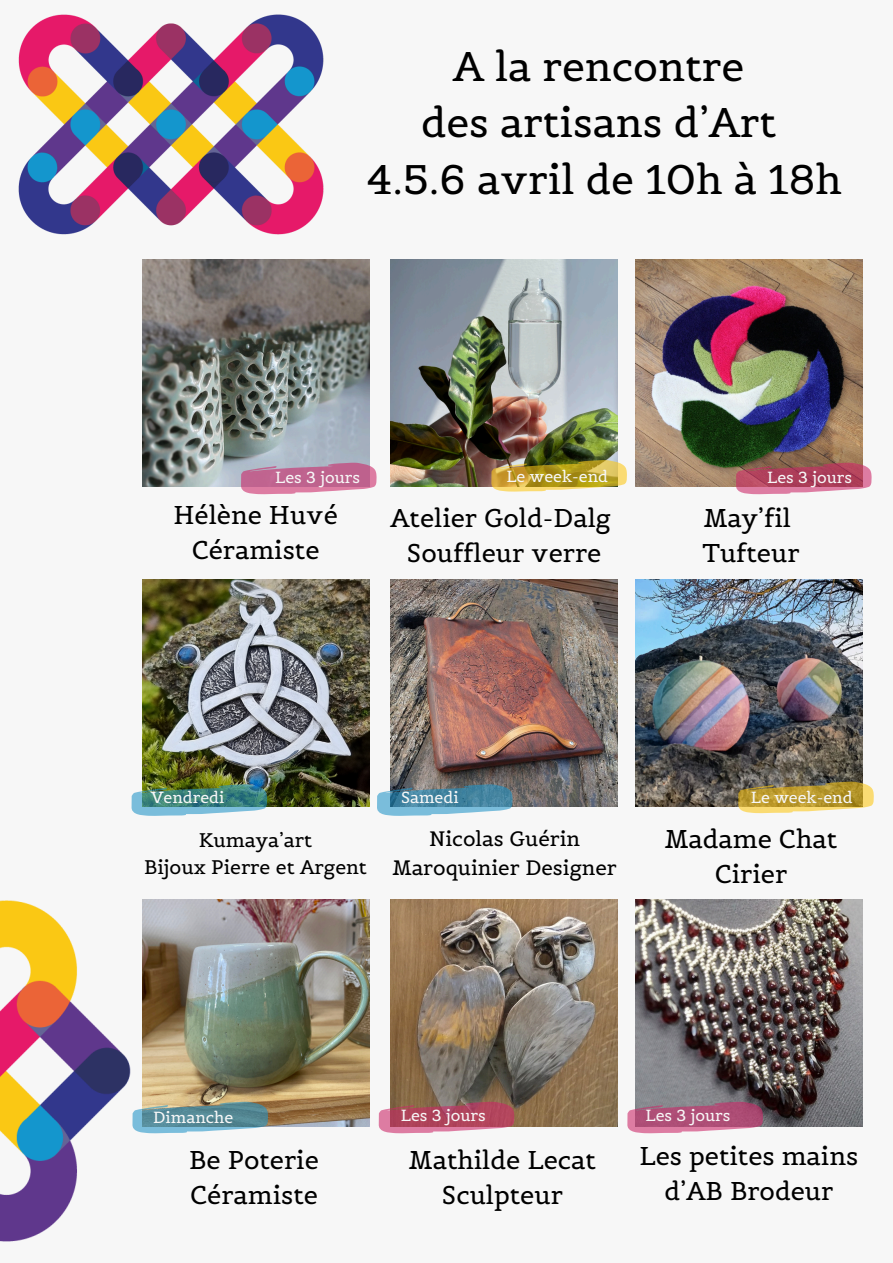
<style>
.page{position:relative;width:893px;height:1263px;background:#f7f7f7}
.page>*{position:absolute;margin:0;border:0;box-sizing:border-box;transform-origin:0 0}
.t1{font:41.03px/56.5px "Belgrano";color:#000;text-align:center}
.t2{font:25.5px/35.4px "Belgrano";color:#000;text-align:center}
.t3{font:20.7px/28.7px "Belgrano";color:#000;text-align:center}
.t4{font:19.5px/27.3px "Belgrano";color:#000;text-align:center}
.t5{font:15.98px "Belgrano";color:#f7f7f7}
</style>
<div class="page">
<img style="left:142px;top:260px;width:227px;height:227px">
<img style="left:635px;top:260px;width:227px;height:227px">
<img style="left:390px;top:260px;width:227px;height:227px">
<img style="left:142px;top:580px;width:227px;height:227px">
<img style="left:635px;top:580px;width:227px;height:227px">
<img style="left:391px;top:580px;width:226px;height:227px">
<img style="left:276px;top:900px;width:93px;height:227px">
<img style="left:635px;top:900px;width:227px;height:227px">
<img style="left:391px;top:900px;width:226px;height:227px">
<img style="left:0;top:762px;width:276px;height:480px">
<img style="left:18px;top:14px;width:345px;height:307px">
<svg style="left:736px;top:463px;width:135px;height:31px;background:#b75e73"></svg>
<svg style="left:379px;top:1102px;width:135px;height:31px;background:#b96174"></svg>
<svg style="left:627px;top:1102px;width:136px;height:31px;background:#b66989"></svg>
<svg style="left:241px;top:463px;width:136px;height:31px;background:#c77ea1"></svg>
<svg style="left:491px;top:460px;width:136px;height:31px;background:#bba443"></svg>
<svg style="left:738px;top:782px;width:136px;height:31px;background:#bfa54f"></svg>
<svg style="left:132px;top:784px;width:135px;height:32px;background:#609994"></svg>
<svg style="left:377px;top:784px;width:135px;height:32px;background:#689bb1"></svg>
<svg style="left:132px;top:1102px;width:136px;height:31px;background:#769fa6"></svg>
<p class="t1" style="left:367px;top:38px;width:476px">A la rencontre<br>des artisans d’Art<br>4.5.6 avril de 10h à 18h</p>
<p class="t5" style="left:506px;top:466px;width:103px">Le week-end</p>
<p class="t5" style="left:275px;top:467px;width:86px">Les 3 jours</p>
<p class="t5" style="left:767px;top:467px;width:86px">Les 3 jours</p>
<p class="t2" style="left:173px;top:497px;width:166px">Hélène Huvé<br>Céramiste</p>
<h2 class="t2" style="left:391px;top:500px;width:222px">Atelier Gold-Dalg<br>Souffleur verre</h2>
<h2 class="t2" style="left:702px;top:500px;width:99px;text-align:left">May’fil<br>Tufteur</h2>
<p class="t5" style="left:151px;top:787px;width:75px">Vendredi</p>
<p class="t5" style="left:401px;top:787px;width:59px">Samedi</p>
<p class="t4" style="left:144px;top:826px;width:224px">Kumaya’art<br>Bijoux Pierre et Argent</p>
<p class="t3" style="left:392px;top:824px;width:226px">Nicolas Guérin<br>Maroquinier Designer</p>
<h3 class="t5" style="left:751px;top:787px;width:103px">Le week-end</h3>
<h2 class="t2" style="left:665px;top:821px;width:174px">Madame Chat<br>Cirier</h2>
<h3 class="t5" style="left:153px;top:1107px;width:82px">Dimanche</h3>
<p class="t2" style="left:189px;top:1142px;width:131px;text-align:left">Be Poterie<br>Céramiste</p>
<p class="t5" style="left:401px;top:1105px;width:86px">Les 3 jours</p>
<p class="t5" style="left:645px;top:1105px;width:86px">Les 3 jours</p>
<p class="t2" style="left:409px;top:1142px;width:188px">Mathilde Lecat<br>Sculpteur</p>
<p class="t2" style="left:639px;top:1138px;width:220px">Les petites mains d’AB Brodeur</p>
</div>
